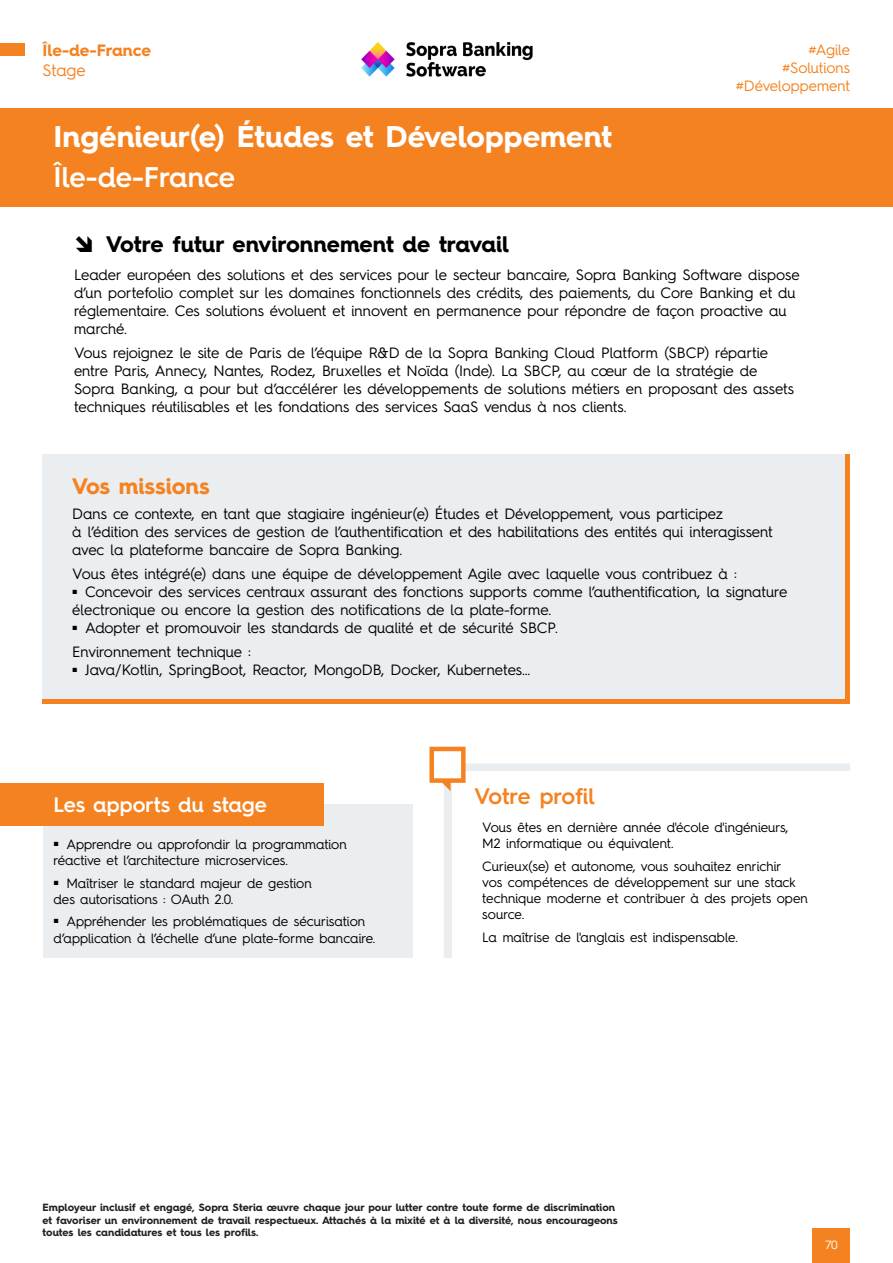
<style>
.page{position:relative;width:893px;height:1263px;background:#fff}
.page>*{position:absolute;margin:0;border:0;box-sizing:border-box;transform-origin:0 0}
.Titre_page{font:700 30px "Hurme Geometric Sans 4";color:#fff}
.Sous_titre_page{font:600 28.5px "Hurme Geometric Sans 4";letter-spacing:-.01em;color:#fff}
.Titre_premier_paragraphe{font:700 22.5px "Hurme Geometric Sans 4";color:#000}
.Profil{font:600 22.5px "Hurme Geometric Sans 4";letter-spacing:-.005em;color:#f58220}
.Titre{font:700 22.5px "Hurme Geometric Sans 4";color:#f58220}
.Apport_titre{font:600 21px "Hurme Geometric Sans 4";color:#fff}
.Titre-2{font:700 16.5px "Hurme Geometric Sans 4";letter-spacing:-.01em;color:#f58220}
.Titre-3{font:16.5px "Hurme Geometric Sans 4";letter-spacing:-.005em;color:#f58220}
.Texte_premier{font:15px/18px "Hurme Geometric Sans 4";color:#000}
.Texte{font:15px/18px "Hurme Geometric Sans 4";color:#000}
.Sous_titre_page-2{font:15px/18px "Hurme Geometric Sans 4";color:#f58220;text-align:right}
.Texte_premier_paragraphe{font:13.5px/16.2px "Hurme Geometric Sans 4";color:#000}
.t1{font:12px "Hurme Geometric Sans 4";color:#fff}
.t2{font:700 10.5px/12.6px "Hurme Geometric Sans 4";color:#231f20}
</style>
<div class="page">
<div style="left:812px;top:1229px;width:38px;height:34px;background:#f58220"></div>
<div style="left:0;top:43px;width:25px;height:12px;background:#f58220"></div>
<div style="left:0;top:108px;width:893px;height:99px;background:#f58220"></div>
<div style="left:43px;top:804px;width:369px;height:154px;background:#ebeef0"></div>
<div style="left:0;top:782px;width:324px;height:43px;background:#f58220"></div>
<div style="left:444px;top:763px;width:406px;height:195px;border:9px solid #ebeef0"></div>
<div style="left:452px;top:772px;width:398px;height:237px;background:#fff"></div>
<div style="left:429px;top:747px;width:37px;height:36px;background:#fff;border:4px solid #f58220"></div>
<svg style="left:441px;top:782px;width:10px;height:9px"></svg>
<svg style="left:43px;top:454px;width:807px;height:250px;background:#f3903b"></svg>
<div style="left:43px;top:454px;width:802px;height:244px;background:#ebeef0"></div>
<img style="left:361px;top:43px;width:172px;height:34px">
<p class="Titre-2" style="left:43px;top:38px;width:110px">Île-de-France</p>
<p class="Titre-3" style="left:43px;top:58px;width:44px">Stage</p>
<p class="Titre_page" style="left:54px;top:116px;width:560px">Ingénieur(e) Études et Développement</p>
<p class="Sous_titre_page" style="left:54px;top:157px;width:183px">Île-de-France</p>
<p class="Sous_titre_page-2" style="left:736px;top:40px;width:116px">#Agile<br>#Solutions #Développement</p>
<p class="Titre_premier_paragraphe" style="left:106px;top:229px;width:405px">Votre futur environnement de travail</p>
<p class="Texte_premier" style="left:74px;top:265px;width:727px">Leader européen des solutions et des services pour le secteur bancaire, Sopra Banking Software dispose d’un portefolio complet sur les domaines fonctionnels des crédits, des paiements, du Core Banking et du réglementaire. Ces solutions évoluent et innovent en permanence pour répondre de façon proactive au marché.</p>
<p class="Texte_premier" style="left:74px;top:343px;width:722px">Vous rejoignez le site de Paris de l’équipe R&amp;D de la Sopra Banking Cloud Platform (SBCP) répartie entre Paris, Annecy, Nantes, Rodez, Bruxelles et Noïda (Inde). La SBCP, au cœur de la stratégie de Sopra Banking, a pour but d’accélérer les développements de solutions métiers en proposant des assets techniques réutilisables et les fondations des services SaaS vendus à nos clients.</p>
<p class="Titre" style="left:72px;top:471px;width:139px">Vos missions</p>
<p class="Texte" style="left:72px;top:504px;width:702px">Dans ce contexte, en tant que stagiaire ingénieur(e) Études et Développement, vous participez<br>à l’édition des services de gestion de l’authentification et des habilitations des entités qui interagissent avec la plateforme bancaire de Sopra Banking.</p>
<p class="Texte" style="left:72px;top:564px;width:666px">Vous êtes intégré(e) dans une équipe de développement Agile avec laquelle vous contribuez à :</p>
<p class="Texte_premier" style="left:72px;top:582px;width:716px"><sup>■</sup> Concevoir des services centraux assurant des fonctions supports comme l’authentification, la signature électronique ou encore la gestion des notifications de la plate-forme.</p>
<p class="Texte_premier" style="left:72px;top:618px;width:487px"><sup>■</sup> Adopter et promouvoir les standards de qualité et de sécurité SBCP.</p>
<p class="Texte" style="left:72px;top:642px;width:180px">Environnement technique :</p>
<p class="Texte_premier" style="left:72px;top:660px;width:459px"><sup>■</sup> Java/Kotlin, SpringBoot, Reactor, MongoDB, Docker, Kubernetes…</p>
<p class="Apport_titre" style="left:54px;top:790px;width:215px">Les apports du stage</p>
<p class="Texte_premier_paragraphe" style="left:54px;top:836px;width:295px"><sup>■</sup> Apprendre ou approfondir la programmation réactive et l’architecture microservices.</p>
<p class="Texte_premier_paragraphe" style="left:54px;top:874px;width:260px"><sup>■</sup> Maîtriser le standard majeur de gestion des autorisations : OAuth 2.0.</p>
<p class="Texte_premier_paragraphe" style="left:54px;top:913px;width:323px"><sup>■</sup> Appréhender les problématiques de sécurisation d’application à l’échelle d’une plate-forme bancaire.</p>
<p class="Profil" style="left:474px;top:780px;width:122px">Votre profil</p>
<p class="Texte_premier_paragraphe" style="left:482px;top:819px;width:308px">Vous êtes en dernière année d'école d'ingénieurs,<br>M2 informatique ou équivalent.</p>
<p class="Texte_premier_paragraphe" style="left:482px;top:857px;width:327px">Curieux(se) et autonome, vous souhaitez enrichir<br>vos compétences de développement sur une stack technique moderne et contribuer à des projets open source.</p>
<p class="Texte_premier_paragraphe" style="left:482px;top:928px;width:257px">La maîtrise de l'anglais est indispensable.</p>
<p class="t2" style="left:43px;top:1201px;width:577px">Employeur inclusif et engagé, Sopra Steria œuvre chaque jour pour lutter contre toute forme de discrimination et favoriser un environnement de travail respectueux. Attachés à la mixité et à la diversité, nous encourageons toutes les candidatures et tous les profils.</p>
<p class="t1" style="left:825px;top:1236px;width:14px">70</p>
</div>
